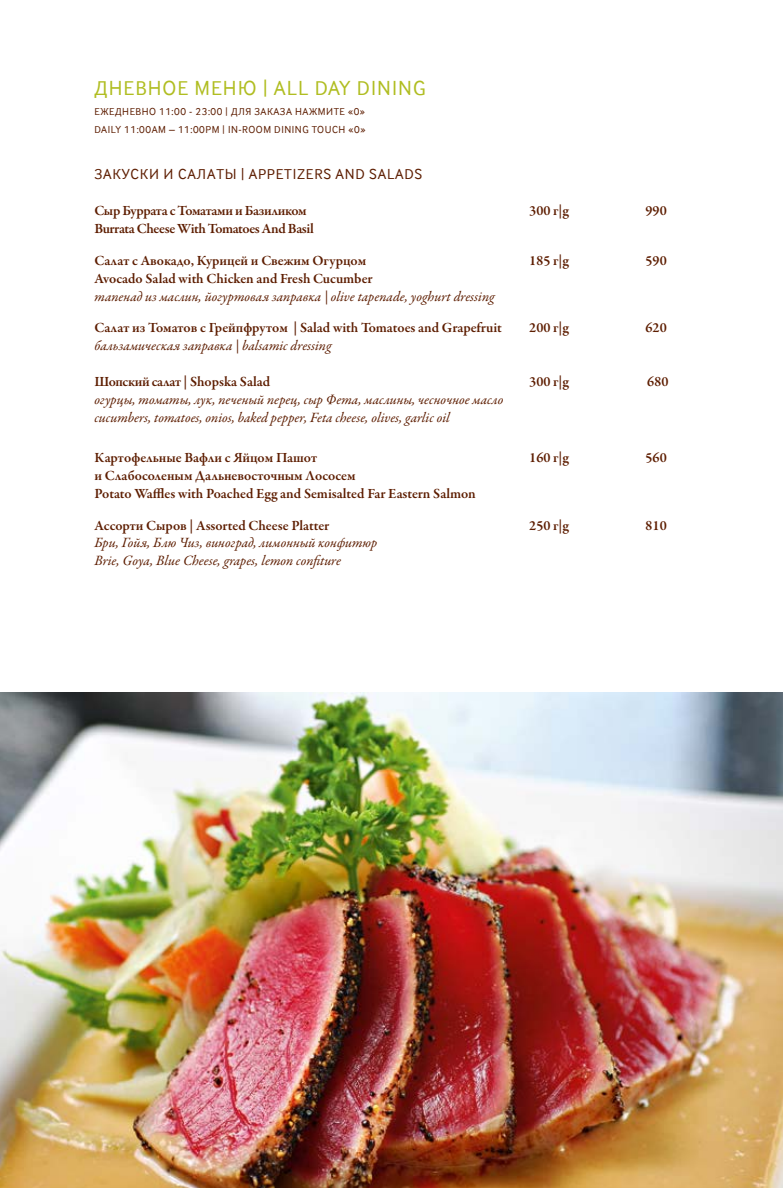
<style>
.page{position:relative;width:783px;height:1188px;background:#fff}
.page>*{position:absolute;margin:0;border:0;box-sizing:border-box;transform-origin:0 0}
.t1{font:21px "Interface Corp";letter-spacing:.05em;color:#b0bd21}
.t2{font:15px "Interface Corp";letter-spacing:.05em;color:#5d1d00}
.t3{font:600 14.25px/18px "Garamond Premr Pro";letter-spacing:-.005em;color:#5d1d00}
.t4{font:italic 14.25px/18px "Garamond Premr Pro";color:#5d1d00}
.t5{font:600 14.25px "Garamond Premr Pro";letter-spacing:-.03em;color:#5d1d00}
.t6{font:10.5px/18px "Interface Corp";letter-spacing:.05em;color:#5d1d00}
</style>
<div class="page">
<img style="left:0;top:692px;width:783px;height:496px">
<h1 class="t1" style="left:94px;top:76px;width:333px">ДНЕВНОЕ МЕНЮ | ALL DAY DINING</h1>
<p class="t6" style="left:94px;top:102px;width:272px">ЕЖЕДНЕВНО 11:00 - 23:00 | ДЛЯ ЗАКАЗА НАЖМИТЕ «0»<br>DAILY 11:00AM – 11:00PM | IN-ROOM DINING TOUCH «0»</p>
<p class="t2" style="left:94px;top:166px;width:329px">ЗАКУСКИ И САЛАТЫ | APPETIZERS AND SALADS</p>
<p class="t5" style="left:94px;top:202px;width:214px">Сыр Буррата с Томатами и Базиликом</p>
<p class="t3" style="left:529px;top:202px;width:41px">300 г|g</p>
<p class="t3" style="left:646px;top:202px;width:23px">990</p>
<p class="t5" style="left:94px;top:220px;width:221px">Burrata Cheese With Tomatoes And Basil</p>
<p class="t3" style="left:94px;top:251px;width:273px">Салат с Авокадо, Курицей и Свежим Огурцом</p>
<p class="t3" style="left:529px;top:251px;width:41px">185 г|g</p>
<p class="t3" style="left:646px;top:251px;width:23px">590</p>
<p class="t3" style="left:94px;top:269px;width:279px">Avocado Salad with Chicken and Fresh Cucumber</p>
<p class="t4" style="left:94px;top:288px;width:402px">тапенад из маслин, йогуртовая заправка | olive tapenade, yoghurt dressing</p>
<p class="t3" style="left:94px;top:319px;width:409px">Салат из Томатов с Грейпфрутом | Salad with Tomatoes and Grapefruit</p>
<p class="t3" style="left:529px;top:319px;width:41px">200 г|g</p>
<p class="t3" style="left:646px;top:319px;width:23px">620</p>
<p class="t4" style="left:94px;top:337px;width:239px">бальзамическая заправка | balsamic dressing</p>
<p class="t3" style="left:94px;top:373px;width:177px">Шопский салат | Shopska Salad</p>
<p class="t3" style="left:529px;top:373px;width:41px">300 г|g</p>
<p class="t3" style="left:647px;top:373px;width:23px">680</p>
<p class="t4" style="left:94px;top:391px;width:411px">огурцы, томаты, лук, печеный перец, сыр Фета, маслины, чесночное масло cucumbers, tomatoes, onios, baked pepper, Feta cheese, olives, garlic oil</p>
<p class="t3" style="left:94px;top:449px;width:224px">Картофельные Вафли с Яйцом Пашот</p>
<p class="t3" style="left:529px;top:449px;width:41px">160 г|g</p>
<p class="t3" style="left:646px;top:449px;width:23px">560</p>
<p class="t3" style="left:94px;top:467px;width:383px">и Слабосоленым Дальневосточным Лососем<br>Potato Waffles with Poached Egg and Semisalted Far Eastern Salmon</p>
<p class="t3" style="left:94px;top:516px;width:236px">Ассорти Сыров | Assorted Cheese Platter</p>
<p class="t3" style="left:529px;top:516px;width:41px">250 г|g</p>
<p class="t3" style="left:646px;top:516px;width:23px">810</p>
<p class="t4" style="left:94px;top:535px;width:284px">Бри, Гойя, Блю Чиз, виноград, лимонный конфитюр<br>Brie, Goya, Blue Cheese, grapes, lemon confiture</p>
</div>
